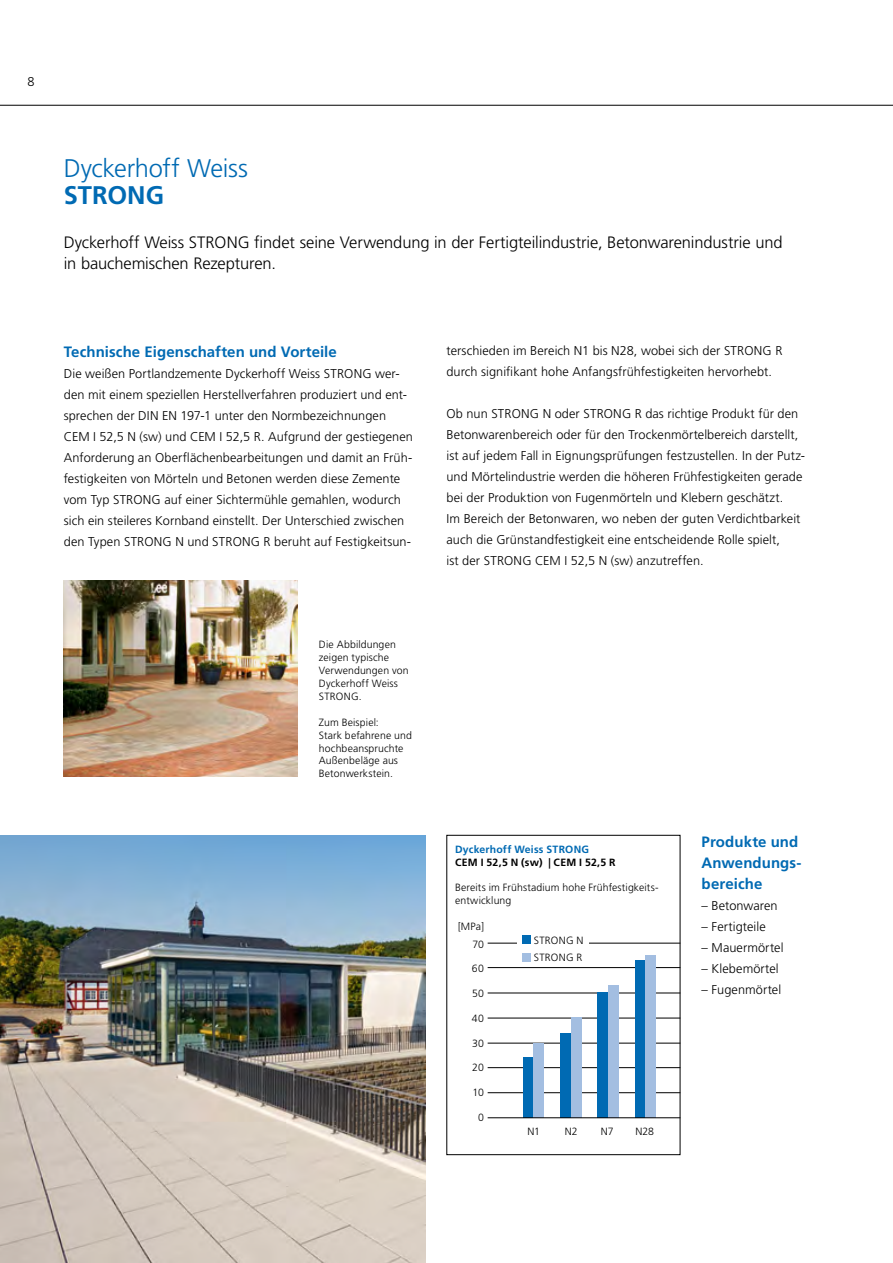
<style>
.page{position:relative;width:893px;height:1263px;background:#fff}
.page>*{position:absolute;margin:0;border:0;box-sizing:border-box;transform-origin:0 0}
.t1{font:300 25.5px "Frutiger LT Std";letter-spacing:-.01em;color:#006ab3}
.t2{font:700 25.5px "Frutiger LT Std";color:#006ab3}
.t3{font:300 16.5px/21px "Frutiger LT Std";letter-spacing:-.005em;color:#000}
.t4{font:700 15px/21px "Frutiger LT Std";letter-spacing:.005em;color:#006ab3}
.t5{font:300 12.75px/21px "Frutiger LT Std";letter-spacing:.005em;color:#000}
.t6{font:300 10.5px/12.9px "Frutiger LT Std";letter-spacing:.01em;color:#000}
.t7{font:700 10.5px "Frutiger LT Std";letter-spacing:.02em;color:#000}
.t8{font:700 10.5px "Frutiger LT Std";letter-spacing:.02em;color:#006ab3}
</style>
<div class="page">
<hr style="left:0;top:105px;width:893px;height:1px;background:#000">
<img style="left:0;top:835px;width:425px;height:428px">
<img style="left:64px;top:580px;width:234px;height:196px">
<div style="left:446px;top:835px;width:234px;height:320px;border:1px solid #000"></div>
<hr style="left:488px;top:967px;width:192px;height:1px;background:#000">
<hr style="left:488px;top:993px;width:192px;height:1px;background:#000">
<hr style="left:488px;top:1018px;width:192px;height:1px;background:#000">
<hr style="left:488px;top:1043px;width:192px;height:1px;background:#000">
<hr style="left:488px;top:1067px;width:192px;height:1px;background:#000">
<hr style="left:488px;top:1092px;width:192px;height:1px;background:#000">
<div style="left:635px;top:960px;width:10px;height:158px;background:#006ab3"></div>
<div style="left:598px;top:993px;width:10px;height:125px;background:#006ab3"></div>
<div style="left:560px;top:1033px;width:11px;height:85px;background:#006ab3"></div>
<div style="left:523px;top:1057px;width:10px;height:61px;background:#006ab3"></div>
<hr style="left:488px;top:943px;width:192px;height:1px;background:#000">
<div style="left:645px;top:955px;width:11px;height:163px;background:#a3bee1"></div>
<div style="left:608px;top:985px;width:11px;height:133px;background:#a3bee1"></div>
<div style="left:571px;top:1018px;width:10px;height:100px;background:#a3bee1"></div>
<div style="left:533px;top:1043px;width:11px;height:75px;background:#a3bee1"></div>
<hr style="left:488px;top:1117px;width:192px;height:1px;background:#000">
<div style="left:517px;top:936px;width:71px;height:28px;background:#fff"></div>
<div style="left:523px;top:936px;width:8px;height:8px;background:#006ab3"></div>
<div style="left:523px;top:953px;width:8px;height:8px;background:#a3bee1"></div>
<p class="t5" style="left:28px;top:71px;width:9px">8</p>
<h1 class="t1" style="left:64px;top:153px;width:186px">Dyckerhoff Weiss</h1>
<h1 class="t2" style="left:64px;top:180px;width:102px">STRONG</h1>
<p class="t3" style="left:64px;top:232px;width:720px">Dyckerhoff Weiss STRONG findet seine Verwendung in der Fertigteilindustrie, Betonwarenindustrie und in bauchemischen Rezepturen.</p>
<p class="t4" style="left:64px;top:341px;width:275px">Technische Eigenschaften und Vorteile</p>
<p class="t5" style="left:64px;top:363px;width:351px">Die weißen Portlandzemente Dyckerhoff Weiss STRONG wer&shy;den mit einem speziellen Herstellverfahren produziert und ent&shy;sprechen der DIN EN 197-1 unter den Normbezeichnungen CEM I 52,5 N (sw) und CEM I 52,5 R. Aufgrund der gestiegenen Anforderung an Oberflächenbearbeitungen und damit an Früh&shy;festigkeiten von Mörteln und Betonen werden diese Zemente vom Typ STRONG auf einer Sichtermühle gemahlen, wodurch sich ein steileres Kornband einstellt. Der Unterschied zwischen den Typen STRONG N und STRONG R beruht auf Festigkeitsun-</p>
<p class="t6" style="left:319px;top:638px;width:91px">Die Abbildungen zeigen typische<br>Verwendungen von<br>Dyckerhoff Weiss<br>STRONG.</p>
<p class="t6" style="left:319px;top:716px;width:94px">Zum Beispiel:<br>Stark befahrene und hochbeanspruchte<br>Außenbeläge aus<br>Betonwerkstein.</p>
<p class="t5" style="left:446px;top:340px;width:337px">terschieden im Bereich N1 bis N28, wobei sich der STRONG R durch signifikant hohe Anfangsfrühfestigkeiten hervorhebt.</p>
<p class="t5" style="left:446px;top:403px;width:359px">Ob nun STRONG N oder STRONG R das richtige Produkt für den Betonwarenbereich oder für den Trockenmörtelbereich darstellt, ist auf jedem Fall in Eignungsprüfungen festzustellen. In der Putz&shy;und Mörtelindustrie werden die höheren Frühfestigkeiten gerade bei der Produktion von Fugenmörteln und Klebern geschätzt.<br>Im Bereich der Betonwaren, wo neben der guten Verdichtbarkeit auch die Grünstandfestigkeit eine entscheidende Rolle spielt,<br>ist der STRONG CEM I 52,5 N (sw) anzutreffen.</p>
<p class="t8" style="left:455px;top:844px;width:135px">Dyckerhoff Weiss STRONG</p>
<p class="t7" style="left:455px;top:856px;width:162px">CEM I 52,5 N (sw) | CEM I 52,5 R</p>
<p class="t6" style="left:455px;top:881px;width:204px">Bereits im Frühstadium hohe Frühfestigkeits&shy;entwicklung</p>
<p class="t6" style="left:458px;top:918px;width:27px;line-height:17.2px;text-align:right">[MPa]<br>70</p>
<p class="t6" style="left:472px;top:962px;width:13px">60</p>
<p class="t6" style="left:472px;top:987px;width:13px">50</p>
<p class="t6" style="left:472px;top:1012px;width:14px">40</p>
<p class="t6" style="left:472px;top:1037px;width:13px">30</p>
<p class="t6" style="left:472px;top:1061px;width:13px">20</p>
<p class="t6" style="left:472px;top:1086px;width:13px">10</p>
<p class="t6" style="left:478px;top:1111px;width:7px">0</p>
<p class="t6" style="left:534px;top:932px;width:51px;line-height:17.2px">STRONG N<br>STRONG R</p>
<p class="t6" style="left:527px;top:1125px;width:14px">N1</p>
<p class="t6" style="left:565px;top:1125px;width:14px">N2</p>
<p class="t6" style="left:601px;top:1125px;width:14px">N7</p>
<p class="t6" style="left:635px;top:1125px;width:20px">N28</p>
<p class="t4" style="left:702px;top:831px;width:101px">Produkte und<br>Anwendungs&shy;bereiche</p>
<p class="t5" style="left:702px;top:895px;width:78px">– Betonwaren</p>
<p class="t5" style="left:702px;top:916px;width:66px">– Fertigteile</p>
<p class="t5" style="left:702px;top:937px;width:83px">– Mauermörtel</p>
<p class="t5" style="left:702px;top:958px;width:79px">– Klebemörtel</p>
<p class="t5" style="left:702px;top:979px;width:81px">– Fugenmörtel</p>
</div>
